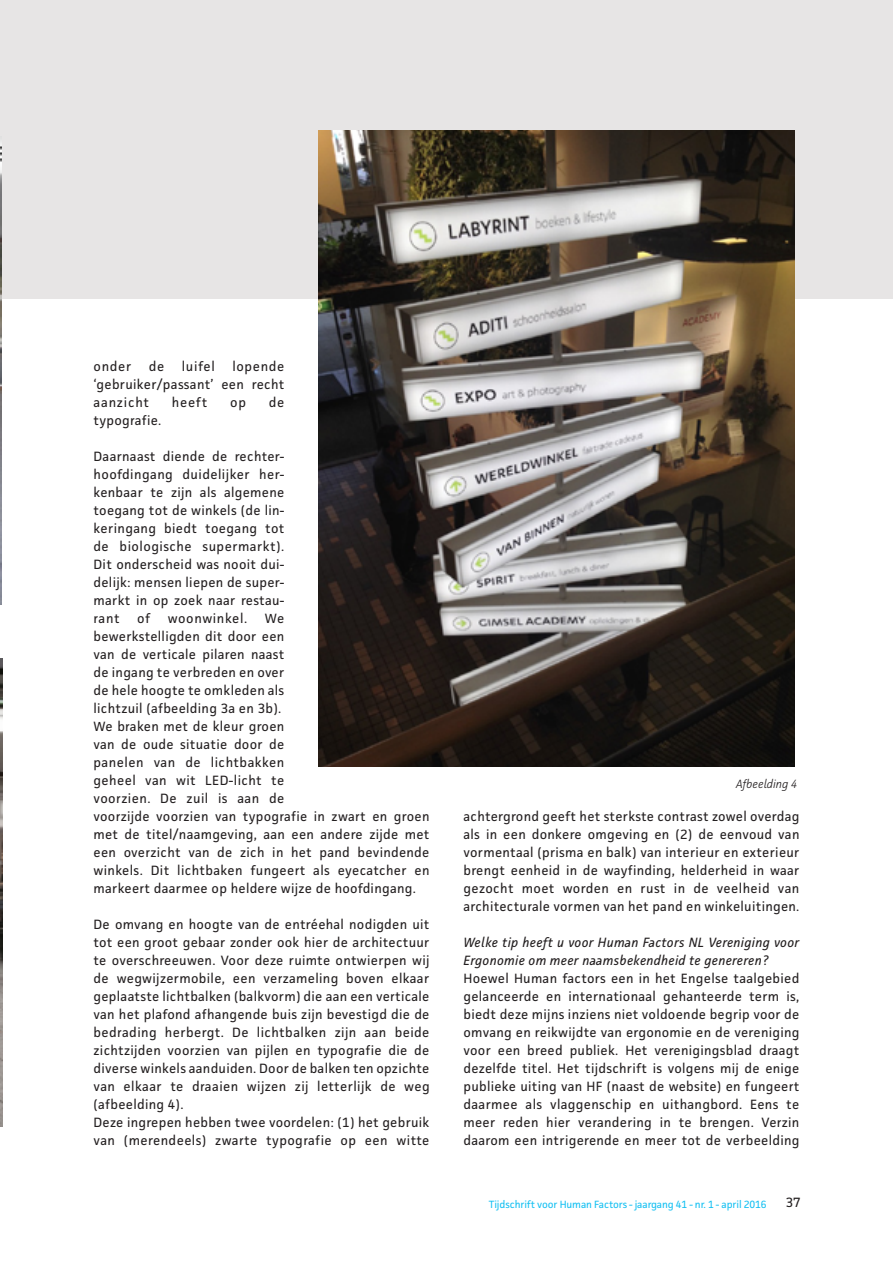
<style>
.page{position:relative;width:893px;height:1263px;background:#fff}
.page>*{position:absolute;margin:0;border:0;box-sizing:border-box;transform-origin:0 0}
.t1{font:13.5px/18px "Facit";letter-spacing:.02em;color:#231f20;text-align:justify}
.t2{font:13.5px "Facit";letter-spacing:.045em;color:#231f20}
.t3{font:italic 300 12px "Facit";color:#231f20}
.t4{font:10.5px "Facit";letter-spacing:-.01em;color:#15c0f2}
.s1{font-style:italic}
</style>
<div class="page">
<div style="left:0;top:0;width:893px;height:299px;background:#e7e5e5"></div>
<img style="left:0;top:144px;width:1px;height:461px">
<img style="left:0;top:659px;width:2px;height:468px">
<img style="left:318px;top:130px;width:477px;height:637px">
<p class="t1" style="left:94px;top:357px;width:192px;text-indent:139px">lopende ‘gebruiker/passant’ een recht aanzicht</p>
<p class="t1" style="left:94px;top:357px;width:39px">onder</p>
<p class="t1" style="left:149px;top:357px;width:17px">de</p>
<p class="t1" style="left:182px;top:357px;width:34px">luifel</p>
<p class="t1" style="left:172px;top:393px;width:37px">heeft</p>
<p class="t1" style="left:230px;top:393px;width:17px">op</p>
<p class="t1" style="left:269px;top:393px;width:17px">de</p>
<p class="t1" style="left:94px;top:411px;width:69px">typografie.</p>
<p class="t1" style="left:94px;top:447px;width:192px">Daarnaast diende de rechter&shy;hoofdingang duidelijker her&shy;kenbaar te zijn als algemene toegang tot de winkels (de lin&shy;keringang biedt toegang tot de biologische supermarkt).<br>Dit onderscheid was nooit dui&shy;delijk: mensen liepen de super&shy;markt in op zoek naar restau&shy;rant</p>
<p class="t1" style="left:137px;top:609px;width:14px">of</p>
<p class="t2" style="left:168px;top:610px;width:81px">woonwinkel.</p>
<p class="t1" style="left:94px;top:609px;width:338px;text-align:left;text-indent:171px">We<br>bewerkstelligden dit door een<br>van de verticale pilaren naast<br>de ingang te verbreden en over<br>de hele hoogte te omkleden als<br>lichtzuil (afbeelding 3a en 3b).<br>We braken met de kleur groen<br>van de oude situatie door de<br>panelen van de lichtbakken<br>geheel van wit LED-licht te<br>voorzien. De zuil is aan de<br>voorzijde voorzien van typografie in zwart en groen met de titel/naamgeving, aan een andere zijde met een overzicht van de zich in het pand bevindende winkels. Dit lichtbaken fungeert als eyecatcher en markeert daarmee op heldere wijze de hoofdingang.</p>
<p class="t1" style="left:94px;top:915px;width:338px;text-align:left">De omvang en hoogte van de entréehal nodigden uit tot een groot gebaar zonder ook hier de architectuur te overschreeuwen. Voor deze ruimte ontwierpen wij de wegwijzermobile, een verzameling boven elkaar geplaatste lichtbalken (balkvorm) die aan een verticale van het plafond afhangende buis zijn bevestigd die de bedrading herbergt. De lichtbalken zijn aan beide zichtzijden voorzien van pijlen en typografie die de diverse winkels aanduiden. Door de balken ten opzichte van elkaar te draaien wijzen zij letterlijk de weg (afbeelding 4).<br>Deze ingrepen hebben twee voordelen: (1) het gebruik van (merendeels) zwarte typografie op een witte</p>
<p class="t3" style="left:736px;top:776px;width:63px">Afbeelding 4</p>
<p class="t1" style="left:463px;top:807px;width:337px">achtergrond geeft het sterkste contrast zowel overdag als in een donkere omgeving en (2) de eenvoud van vormentaal (prisma en balk) van interieur en exterieur brengt eenheid in de wayfinding, helderheid in waar gezocht moet worden en rust in de veelheid van architecturale vormen van het pand en winkeluitingen.</p>
<p class="t1" style="left:463px;top:933px;width:337px;text-align:left"><span class="s1">Welke tip heeft u voor Human Factors NL Vereniging voor Ergonomie om meer naamsbekendheid te genereren?<br></span>Hoewel Human factors een in het Engelse taalgebied gelanceerde en internationaal gehanteerde term is, biedt deze mijns inziens niet voldoende begrip voor de omvang en reikwijdte van ergonomie en de vereniging voor een breed publiek. Het verenigingsblad draagt dezelfde titel. Het tijdschrift is volgens mij de enige publieke uiting van HF (naast de website) en fungeert daarmee als vlaggenschip en uithangbord. Eens te meer reden hier verandering in te brengen. Verzin daarom een intrigerende en meer tot de verbeelding</p>
<p class="t4" style="left:489px;top:1197px;width:279px">Tijdschrift voor Human Factors - jaargang 41 - nr. 1 - april 2016</p>
<p class="t1" style="left:786px;top:1193px;width:16px">37</p>
</div>
